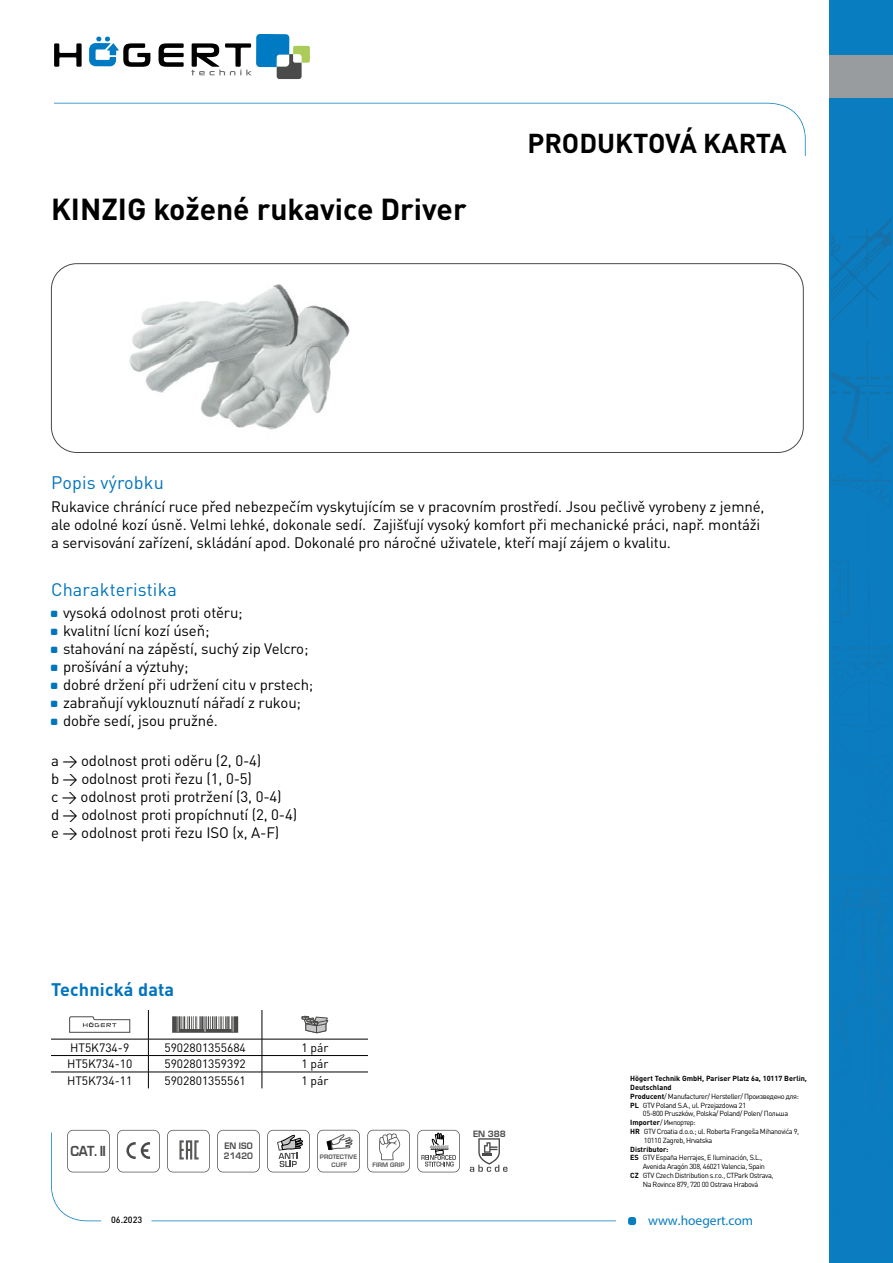
<style>
.page{position:relative;width:893px;height:1263px;background:#fff}
.page>*{position:absolute;margin:0;border:0;box-sizing:border-box;transform-origin:0 0}
.t1{font:700 30px "DIN Pro";color:#000}
.t2{font:700 27px "DIN Pro";color:#000}
.t3{font:18px "DIN Pro";letter-spacing:.01em;color:#0074bc}
.t4{font:700 18px "DIN Pro";letter-spacing:.01em;color:#0074bc}
.t5{font:15px/18px "DIN Pro";letter-spacing:-.01em;color:#000}
.t6{font:13.5px "Myriad Pro";color:#087dbf}
.t7{font:700 13.5px "Euromode";color:#4a4a49;scale:.93 1}
.t8{font:12px "DIN Pro";color:#000}
.t9{font:500 9px "DIN Pro";color:#000}
.t10{font:700 8.7px/10.5px "Euromode";color:#4a4a49;scale:.95 1}
.t11{font:700 8.55px "Euromode";color:#4a4a49}
.t12{font:7.35px "DIN Pro";letter-spacing:-.05em;color:#000}
.t13{font:700 7.35px "DIN Pro";color:#000}
.t14{font:700 6px/7.5px "Euromode";color:#575756;text-align:center}
.s1{font-weight:700}
</style>
<div class="page">
<svg style="left:54px;top:43px;width:28px;height:24px"></svg>
<svg style="left:159px;top:43px;width:25px;height:24px"></svg>
<svg style="left:89px;top:37px;width:61px;height:30px"></svg>
<svg style="left:191px;top:34px;width:119px;height:45px"></svg>
<svg style="left:54px;top:103px;width:752px;height:53px"></svg>
<div style="left:628px;top:1217px;width:8px;height:8px;background:#087dbf;border-radius:3px"></div>
<svg style="left:51px;top:1132px;width:565px;height:89px"></svg>
<div style="left:830px;top:0;width:63px;height:1263px;background:#087dbf"></div>
<img style="left:831px;top:273px;width:50px;height:56px">
<img style="left:867px;top:222px;width:24px;height:44px">
<img style="left:831px;top:222px;width:56px;height:42px">
<svg style="left:831px;top:341px;width:60px;height:565px"></svg>
<img style="left:863px;top:906px;width:28px;height:76px">
<img style="left:831px;top:877px;width:60px;height:2px">
<img style="left:848px;top:647px;width:43px;height:3px">
<div style="left:830px;top:56px;width:63px;height:42px;background:#999c9e"></div>
<div style="left:51px;top:263px;width:753px;height:190px;border:1px solid #4a4a49;border-radius:26px"></div>
<img style="left:129px;top:284px;width:221px;height:146px">
<hr style="left:51px;top:1039px;width:97px;height:1px;background:#000">
<hr style="left:148px;top:1039px;width:114px;height:1px;background:#000">
<hr style="left:262px;top:1039px;width:106px;height:1px;background:#000">
<hr style="left:51px;top:1055px;width:97px;height:1px;background:#000">
<hr style="left:148px;top:1055px;width:114px;height:1px;background:#000">
<hr style="left:262px;top:1055px;width:106px;height:1px;background:#000">
<hr style="left:51px;top:1072px;width:97px;height:1px;background:#000">
<hr style="left:148px;top:1072px;width:114px;height:1px;background:#000">
<svg style="left:148px;top:1010px;width:1px;height:78px"></svg>
<hr style="left:262px;top:1072px;width:106px;height:1px;background:#000">
<svg style="left:262px;top:1010px;width:1px;height:78px"></svg>
<svg style="left:69px;top:1016px;width:61px;height:17px"></svg>
<svg style="left:172px;top:1016px;width:66px;height:17px"></svg>
<svg style="left:302px;top:1016px;width:26px;height:17px"></svg>
<svg style="left:67px;top:1130px;width:43px;height:42px"></svg>
<svg style="left:117px;top:1130px;width:43px;height:42px"></svg>
<svg style="left:167px;top:1130px;width:43px;height:42px"></svg>
<svg style="left:217px;top:1130px;width:43px;height:42px"></svg>
<svg style="left:267px;top:1130px;width:43px;height:42px"></svg>
<svg style="left:317px;top:1130px;width:43px;height:42px"></svg>
<svg style="left:367px;top:1130px;width:43px;height:42px"></svg>
<svg style="left:417px;top:1130px;width:43px;height:42px"></svg>
<svg style="left:470px;top:1138px;width:38px;height:34px"></svg>
<h1 class="t1" style="left:51px;top:184px;width:417px">KINZIG kožené rukavice Driver</h1>
<h2 class="t2" style="left:528px;top:121px;width:261px">PRODUKTOVÁ KARTA</h2>
<p class="t3" style="left:51px;top:471px;width:114px">Popis výrobku</p>
<p class="t5" style="left:51px;top:497px;width:715px">Rukavice chránící ruce před nebezpečím vyskytujícím se v pracovním prostředí. Jsou pečlivě vyrobeny z jemné, ale odolné kozí úsně. Velmi lehké, dokonale sedí. Zajišťují vysoký komfort při mechanické práci, např. montáži a servisování zařízení, skládání apod. Dokonalé pro náročné uživatele, kteří mají zájem o kvalitu.</p>
<p class="t3" style="left:51px;top:577px;width:127px">Charakteristika</p>
<p class="t5" style="left:63px;top:603px;width:252px">vysoká odolnost proti otěru;<br>kvalitní lícní kozí úseň;<br>stahování na zápěstí, suchý zip Velcro; prošívání a výztuhy;<br>dobré držení při udržení citu v prstech; zabraňují vyklouznutí nářadí z rukou; dobře sedí, jsou pružné.</p>
<p class="t5" style="left:51px;top:751px;width:248px">a → odolnost proti oděru (2, 0-4)<br>b → odolnost proti řezu (1, 0-5)<br>c → odolnost proti protržení (3, 0-4)<br>d → odolnost proti propíchnutí (2, 0-4) e → odolnost proti řezu ISO (x, A-F)</p>
<p class="t4" style="left:51px;top:975px;width:125px">Technická data</p>
<p class="t8" style="left:70px;top:1039px;width:61px">HT5K734-9</p>
<p class="t8" style="left:164px;top:1039px;width:83px">5902801355684</p>
<p class="t8" style="left:301px;top:1039px;width:29px">1 pár</p>
<p class="t8" style="left:67px;top:1056px;width:67px">HT5K734-10</p>
<p class="t8" style="left:164px;top:1056px;width:83px">5902801359392</p>
<p class="t8" style="left:301px;top:1056px;width:29px">1 pár</p>
<p class="t8" style="left:67px;top:1072px;width:67px">HT5K734-11</p>
<p class="t8" style="left:164px;top:1072px;width:83px">5902801355561</p>
<p class="t8" style="left:301px;top:1072px;width:29px">1 pár</p>
<p class="t7" style="left:71px;top:1143px;width:39px">CAT. II</p>
<p class="t10" style="left:224px;top:1140px;width:32px">EN ISO<br>21420</p>
<p class="t14" style="left:320px;top:1153px;width:39px">PROTECTIVE<br>CUFF</p>
<p class="t14" style="left:373px;top:1161px;width:33px">FIRM GRIP</p>
<p class="t11" style="left:473px;top:1128px;width:34px">EN 388</p>
<p class="t13" style="left:630px;top:1072px;width:178px">Högert Technik GmbH, Pariser Platz 6a, 10117 Berlin,</p>
<p class="t13" style="left:630px;top:1081px;width:43px">Deutschland</p>
<p class="t12" style="left:630px;top:1091px;width:170px"><span class="s1">Producent</span>/ Manufacturer/ Hersteller/ Произведено для:</p>
<p class="t12" style="left:630px;top:1100px;width:117px"><span class="s1">PL</span> GTV Poland S.A., ul. Przejazdowa 21</p>
<p class="t12" style="left:643px;top:1109px;width:147px">05-800 Pruszków, Polska/ Poland/ Polen/ Польша</p>
<p class="t12" style="left:630px;top:1117px;width:67px"><span class="s1">Importer</span>/ Импортер:</p>
<p class="t12" style="left:630px;top:1126px;width:171px"><span class="s1">HR</span> GTV Croatia d.o.o.; ul. Roberta Frangeša Mihanovića 9,</p>
<p class="t12" style="left:644px;top:1135px;width:70px">10110 Zagreb, Hrvatska</p>
<p class="t13" style="left:630px;top:1143px;width:40px">Distributor:</p>
<p class="t12" style="left:630px;top:1153px;width:134px"><span class="s1">ES</span> GTV España Herrajes, E Iluminación, S.L.,</p>
<p class="t12" style="left:643px;top:1161px;width:124px">Avenida Aragón 308, 46021 Valencia, Spain</p>
<p class="t12" style="left:630px;top:1170px;width:145px"><span class="s1">CZ</span> GTV Czech Distribution s.r.o., CTPark Ostrava,</p>
<p class="t12" style="left:643px;top:1179px;width:117px">Na Rovince 879, 720 00 Ostrava Hrabová</p>
<p class="t9" style="left:111px;top:1213px;width:33px">06.2023</p>
<p class="t6" style="left:648px;top:1212px;width:107px">www.hoegert.com</p>
</div>
